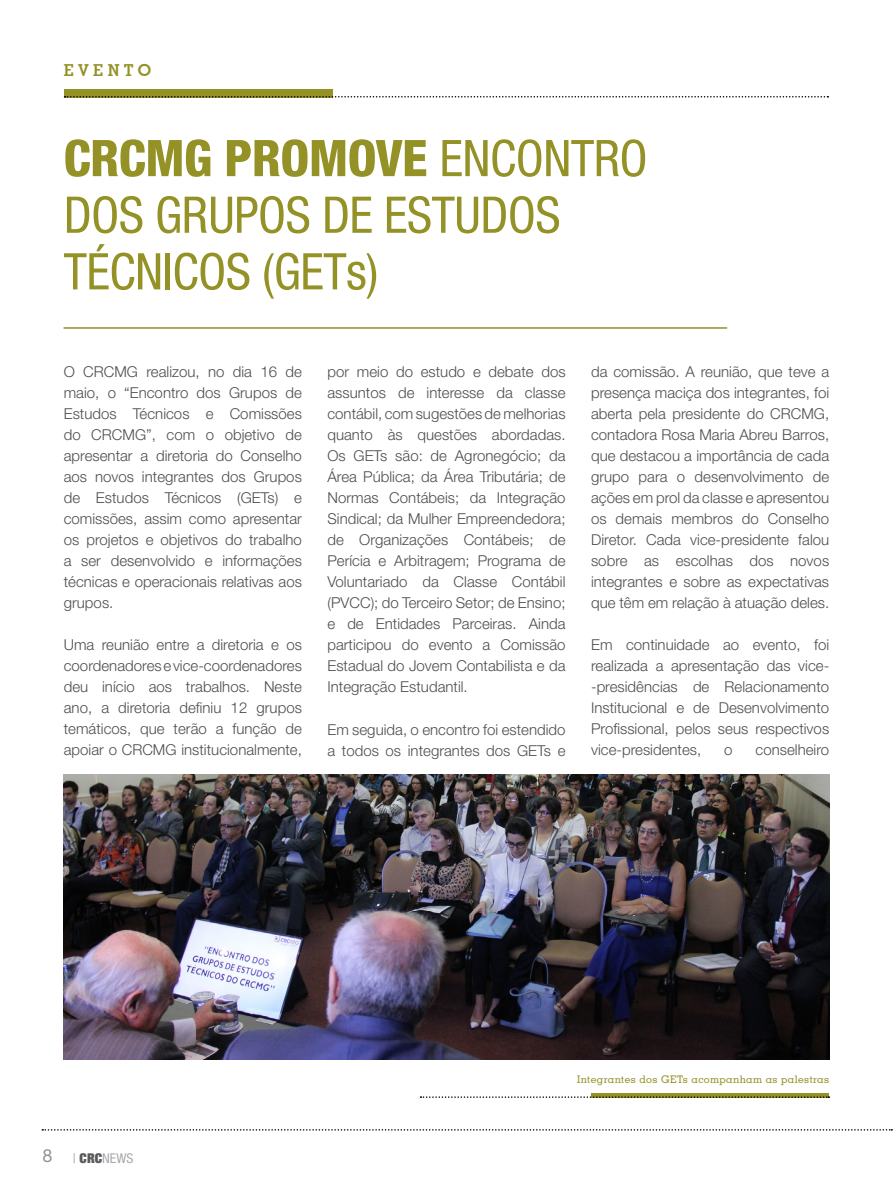
<style>
.page{position:relative;width:893px;height:1183px;background:#fff}
.page>*{position:absolute;margin:0;border:0;box-sizing:border-box;transform-origin:0 0}
.t1{font:condensed 50.55px/56.6px "Helvetica Neue LT Std";letter-spacing:-.01em;color:#949127}
.t2{font:800 condensed 50.55px "Helvetica Neue LT Std";letter-spacing:-.01em;color:#949127}
.t3{font:700 16.5px "Geometric Slab 703 BT";color:#949127}
.t4{font:300 15px/21px "Helvetica Neue LT Std";color:#4d4d4f;text-align:justify}
.t5{font:condensed 13.5px "Helvetica Neue LT Std";color:#a7a9ac}
.t6{font:500 10.5px "Geometric Slab 703 BT";letter-spacing:.04em;color:#949127}
.s1{font-stretch:normal;font-size:18px;color:#939598}
.s2{font-weight:900;color:#58595b}
</style>
<div class="page">
<div style="left:64px;top:89px;width:268px;height:8px;background:#949127"></div>
<svg style="left:65px;top:96px;width:763px;height:1px"></svg>
<img style="left:64px;top:774px;width:765px;height:285px">
<hr style="left:591px;top:1093px;width:238px;height:4px;background:#949127">
<hr style="left:64px;top:327px;width:663px;height:1px;background:#949127">
<svg style="left:420px;top:1096px;width:409px;height:1px"></svg>
<svg style="left:42px;top:1129px;width:850px;height:1px"></svg>
<p class="t3" style="left:64px;top:60px;width:44px">EVENT</p>
<p class="t3" style="left:138px;top:60px;width:15px">O</p>
<h1 class="t1" style="left:64px;top:130px;width:585px;text-indent:376px">ENCONTRO<br>DOS GRUPOS DE ESTU DOS<br>TÉCNICOS (GETS)</h1>
<h1 class="t2" style="left:64px;top:127px;width:247px">CRCMG PROMOVE</h1>
<p class="t4" style="left:64px;top:360px;width:240px">O CRCMG realizou, no dia 16 de maio, o “Encontro dos Grupos de Estudos Técnicos e Comissões do CRCMG”, com o objetivo de apresentar a diretoria do Conselho aos novos integrantes dos Grupos de Estudos Técnicos (GETs) e comissões, assim como apresentar os projetos e objetivos do trabalho a ser desenvolvido e informações técnicas e operacionais relativas aos grupos.</p>
<p class="t4" style="left:64px;top:634px;width:240px">Uma reunião entre a diretoria e os coordenadores e vice-coordenadores deu início aos trabalhos. Neste ano, a diretoria definiu 12 grupos temáticos, que terão a função de apoiar o CRCMG institucionalmente,</p>
<p class="t4" style="left:327px;top:361px;width:240px">por meio do estudo e debate dos assuntos de interesse da classe contábil, com sugestões de melhorias quanto às questões abordadas.<br>Os GETs são: de Agronegócio; da Área Pública; da Área Tributária; de Normas Contábeis; da Integração Sindical; da Mulher Empreendedora; de Organizações Contábeis; de Perícia e Arbitragem; Programa de Voluntariado da Classe Contábil (PVCC); do Terceiro Setor; de Ensino; e de Entidades Parceiras. Ainda participou do evento a Comissão Estadual do Jovem Contabilista e da Integração Estudantil.</p>
<p class="t4" style="left:327px;top:718px;width:240px">Em seguida, o encontro foi estendido a todos os integrantes dos GETs e</p>
<p class="t4" style="left:591px;top:360px;width:240px">da comissão. A reunião, que teve a presença maciça dos integrantes, foi aberta pela presidente do CRCMG, contadora Rosa Maria Abreu Barros, que destacou a importância de cada grupo para o desenvolvimento de ações em prol da classe e apresentou os demais membros do Conselho Diretor. Cada vice-presidente falou sobre as escolhas dos novos integrantes e sobre as expectativas que têm em relação à atuação deles.</p>
<p class="t4" style="left:591px;top:634px;width:240px">Em continuidade ao evento, foi realizada a apresentação das vice--presidências de Relacionamento Institucional e de Desenvolvimento Profissional, pelos seus respectivos vice-presidentes,</p>
<p class="t4" style="left:724px;top:739px;width:10px">o</p>
<p class="t4" style="left:755px;top:739px;width:75px">conselheiro</p>
<p class="t5" style="left:43px;top:1149px;width:92px"><span class="s1">8</span> | <span class="s2">CRC</span>NEWS</p>
<p class="t6" style="left:577px;top:1072px;width:254px">Integrantes dos GETs acompanham as palestras</p>
</div>
